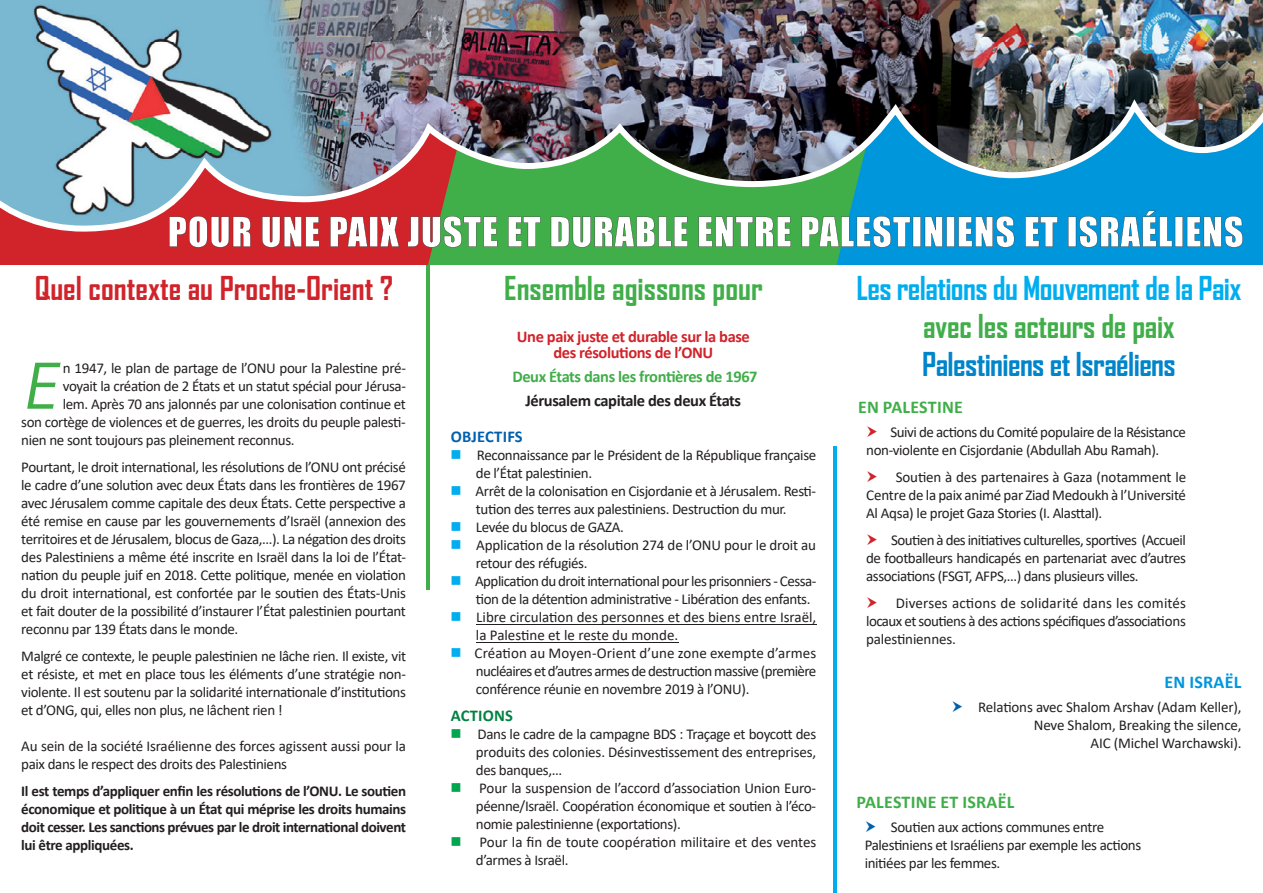
<style>
.page{position:relative;width:1263px;height:893px;background:#fff}
.page>*{position:absolute;margin:0;border:0;box-sizing:border-box;transform-origin:0 0}
.t1{font:italic 69px "Corporate S";color:#40ae49}
.t2{font:700 31.5px "Agency FB";color:#40ae49}
.t3{font:700 31.5px "Agency FB";letter-spacing:-.02em;color:#00aeef}
.t4{font:700 31.5px "Agency FB";color:#d1232a}
.t5{font:700 31.5px "Agency FB";letter-spacing:-.02em;color:#0084ca}
.t6{font:700 18px "Calibri";letter-spacing:.015em;color:#40ae49}
.t7{font:700 18px "Calibri";letter-spacing:.015em;color:#0096db}
.t8{font:700 16.5px/16.5px "Calibri";letter-spacing:-.025em;color:#d1232a;text-align:center}
.t9{font:700 16.5px "Calibri";letter-spacing:-.025em;color:#40ae49}
.t10{font:700 16.5px "Calibri";letter-spacing:-.025em;color:#231f20}
.t11{font:700 16.5px "Calibri";letter-spacing:.015em;color:#0160ae}
.t12{font:700 16.5px "Calibri";letter-spacing:.015em;color:#008143}
.t13{font:15px/18px "Calibri";letter-spacing:-.025em;color:#231f20;text-align:justify}
.t14{font:700 15px/18px "Calibri";letter-spacing:-.03em;color:#231f20;text-align:justify}
.t15{font:15px/18px "Calibri";color:#231f20}
.t16{font:15px/18px "Calibri";letter-spacing:-.005em;color:#231f20}
.s1{color:#00aeef}
.s2{color:#00a54f}
</style>
<div class="page">
<hr style="left:427px;top:262px;width:3px;height:327px;background:#40ae49">
<hr style="left:833px;top:446px;width:3px;height:447px;background:#00aeef">
<div style="left:0;top:232px;width:428px;height:33px;background:#d1232a"></div>
<div style="left:428px;top:247px;width:409px;height:18px;background:#40ae49"></div>
<div style="left:837px;top:232px;width:426px;height:33px;background:#0096db"></div>
<img style="left:0;top:0;width:1263px;height:232px">
<svg style="left:169px;top:211px;width:1074px;height:36px"></svg>
<hr style="left:476px;top:624px;width:340px;height:1px;background:#231f20">
<hr style="left:476px;top:642px;width:202px;height:1px;background:#231f20">
<h2 class="t4" style="left:35px;top:269px;width:360px">Quel contexte au Proche-Orient ?</h2>
<h2 class="t2" style="left:504px;top:269px;width:260px">Ensemble agissons pour</h2>
<h2 class="t3" style="left:856px;top:269px;width:386px">Les relations du Mouvement de la Paix</h2>
<h2 class="t2" style="left:923px;top:307px;width:253px">avec les acteurs de paix</h2>
<h2 class="t5" style="left:922px;top:345px;width:255px">Palestiniens et Israéliens</h2>
<p class="t8" style="left:517px;top:328px;width:235px">Une paix juste et durable sur la base des résolutions de l’ONU</p>
<p class="t9" style="left:512px;top:365px;width:247px">Deux États dans les frontières de 1967</p>
<p class="t10" style="left:525px;top:389px;width:217px">Jérusalem capitale des deux États</p>
<p class="t11" style="left:451px;top:425px;width:74px">OBJECTIFS</p>
<p class="t13" style="left:476px;top:446px;width:342px;text-indent:-26px"><span class="s1">■</span> Reconnaissance par le Président de la République française de l’État palestinien.</p>
<p class="t13" style="left:450px;top:482px;width:367px;text-align:center"><span class="s1">■</span> Arrêt de la colonisation en Cisjordanie et à Jérusalem. Resti&shy;tution des terres aux palestiniens. Destruction du mur.</p>
<p class="t13" style="left:450px;top:518px;width:175px"><span class="s1">■</span> Levée du blocus de GAZA.</p>
<p class="t13" style="left:476px;top:536px;width:342px;text-indent:-26px"><span class="s1">■</span> Application de la résolution 274 de l’ONU pour le droit au retour des réfugiés.</p>
<p class="t13" style="left:476px;top:572px;width:342px;text-indent:-26px"><span class="s1">■</span> Application du droit international pour les prisonniers - Cessa&shy;tion de la détention administrative - Libération des enfants.</p>
<p class="t15" style="left:476px;top:608px;width:342px;text-indent:-26px"><span class="s1">■</span> Libre circulation des personnes et des biens entre Israël, la Palestine et le reste du monde.</p>
<p class="t13" style="left:476px;top:644px;width:342px;text-indent:-26px"><span class="s1">■</span> Création au Moyen-Orient d’une zone exempte d’armes nucléaires et d’autres armes de destruction massive (première conférence réunie en novembre 2019 à l’ONU).</p>
<p class="t12" style="left:451px;top:704px;width:64px">ACTIONS</p>
<p class="t13" style="left:476px;top:725px;width:342px;text-indent:-26px"><span class="s2">■</span> Dans le cadre de la campagne BDS : Traçage et boycott des produits des colonies. Désinvestissement des entreprises, des banques,...</p>
<p class="t13" style="left:476px;top:779px;width:342px;text-indent:-26px"><span class="s2">■</span> Pour la suspension de l’accord d’association Union Euro&shy;péenne/Israël. Coopération économique et soutien à l’éco&shy;nomie palestinienne (exportations).</p>
<p class="t16" style="left:476px;top:833px;width:342px;text-indent:-26px"><span class="s2">■</span> Pour la fin de toute coopération militaire et des ventes d’armes à Israël.</p>
<h1 class="t1" style="left:21px;top:347px;width:50px">E</h1>
<p class="t13" style="left:63px;top:358px;width:345px">n 1947, le plan de partage de l’ONU pour la Palestine pré-</p>
<p class="t13" style="left:63px;top:376px;width:345px">voyait la création de 2 États et un statut spécial pour Jérusa-</p>
<p class="t13" style="left:63px;top:394px;width:345px">lem. Après 70 ans jalonnés par une colonisation continue et</p>
<p class="t13" style="left:21px;top:412px;width:386px">son cortège de violences et de guerres, les droits du peuple palesti-</p>
<p class="t13" style="left:21px;top:430px;width:275px">nien ne sont toujours pas pleinement reconnus.</p>
<p class="t13" style="left:21px;top:457px;width:386px">Pourtant, le droit international, les résolutions de l’ONU ont précisé le cadre d’une solution avec deux États dans les frontières de 1967 avec Jérusalem comme capitale des deux États. Cette perspective a été remise en cause par les gouvernements d’Israël (annexion des territoires et de Jérusalem, blocus de Gaza,…). La négation des droits des Palestiniens a même été inscrite en Israël dans la loi de l’État&shy;nation du peuple juif en 2018. Cette politique, menée en violation du droit international, est confortée par le soutien des États-Unis et fait douter de la possibilité d’instaurer l’État palestinien pourtant reconnu par 139 États dans le monde.</p>
<p class="t13" style="left:21px;top:646px;width:386px">Malgré ce contexte, le peuple palestinien ne lâche rien. Il existe, vit et résiste, et met en place tous les éléments d’une stratégie non&shy;violente. Il est soutenu par la solidarité internationale d’institutions et d’ONG, qui, elles non plus, ne lâchent rien !</p>
<p class="t13" style="left:21px;top:736px;width:386px">Au sein de la société Israélienne des forces agissent aussi pour la paix dans le respect des droits des Palestiniens</p>
<p class="t14" style="left:21px;top:781px;width:386px">Il est temps d’appliquer enfin les résolutions de l’ONU. Le soutien économique et politique à un État qui méprise les droits humains doit cesser. Les sanctions prévues par le droit international doivent lui être appliquées.</p>
<p class="t6" style="left:858px;top:394px;width:106px">EN PALESTINE</p>
<p class="t13" style="left:866px;top:423px;width:321px;text-indent:24px">Suivi de actions du Comité populaire de la Résistance non-violente en Cisjordanie (Abdullah Abu Ramah).</p>
<p class="t13" style="left:866px;top:468px;width:321px;text-indent:30px">Soutien à des partenaires à Gaza (notamment le Centre de la paix animé par Ziad Medoukh à l’Université Al Aqsa) le projet Gaza Stories (I. Alasttal).</p>
<p class="t13" style="left:866px;top:531px;width:321px;text-indent:25px">Soutien à des initiatives culturelles, sportives (Accueil de footballeurs handicapés en partenariat avec d’autres associations (FSGT, AFPS,…) dans plusieurs villes.</p>
<p class="t13" style="left:866px;top:594px;width:321px;text-indent:30px">Diverses actions de solidarité dans les comités locaux et soutiens à des actions spécifiques d’associations palestiniennes.</p>
<p class="t7" style="left:1164px;top:669px;width:78px">EN ISRAËL</p>
<p class="t13" style="left:978px;top:698px;width:265px;text-align:right">Relations avec Shalom Arshav (Adam Keller),<br>Neve Shalom, Breaking the silence,<br>AIC (Michel Warchawski).</p>
<p class="t6" style="left:856px;top:789px;width:159px">PALESTINE ET ISRAËL</p>
<p class="t13" style="left:865px;top:817px;width:278px;text-align:left;text-indent:26px">Soutien aux actions communes entre<br>Palestiniens et Israéliens par exemple les actions initiées par les femmes.</p>
</div>
